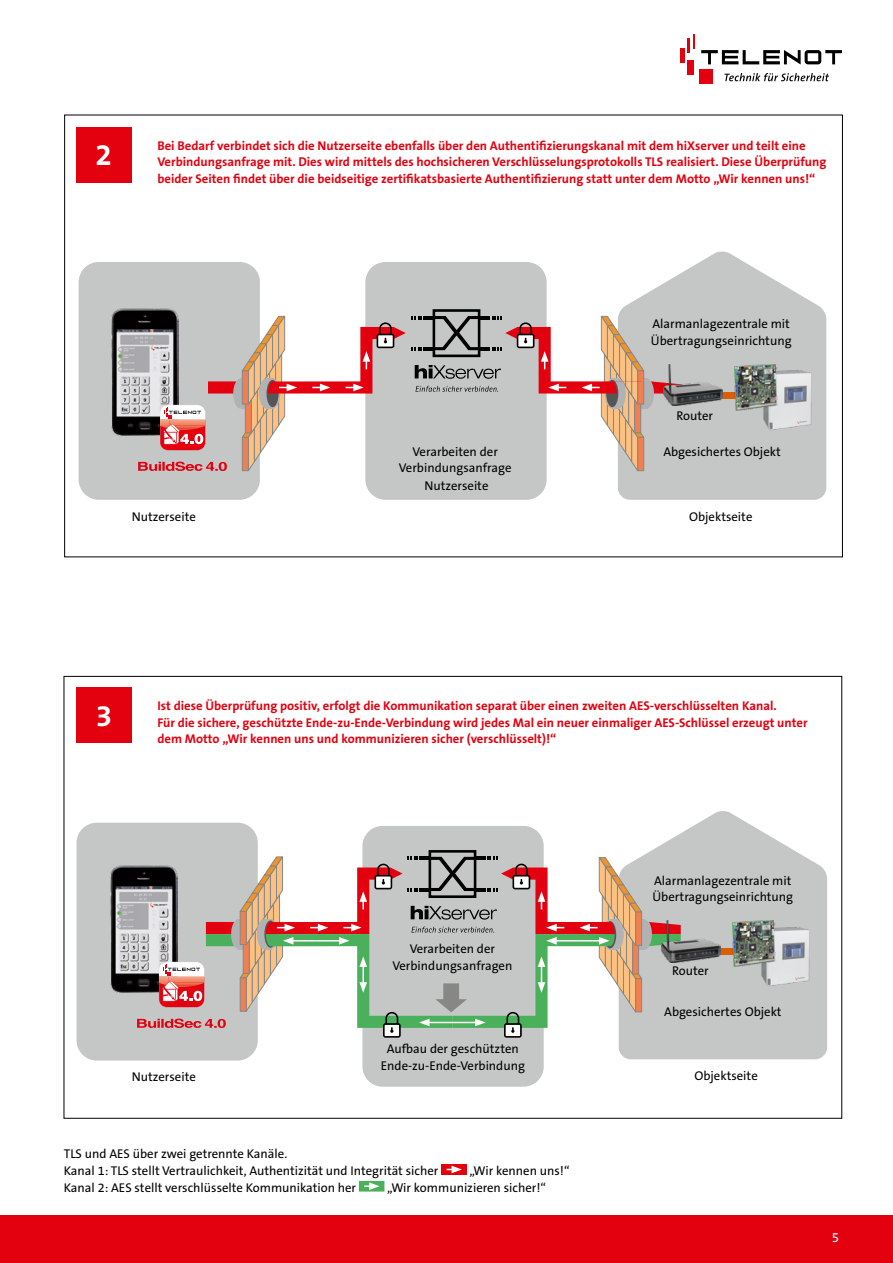
<style>
.page{position:relative;width:893px;height:1263px;background:#fff}
.page>*{position:absolute;margin:0;border:0;box-sizing:border-box;transform-origin:0 0}
.t1{font:700 30px "The Sans B Plus W7";color:#fff}
.t2{font:13.5px "The Sans B Plus W5 Plain";color:#fff}
.t3{font:700 12.75px/16.5px "The Sans B Plus W7";color:#e3000f}
.t4{font:12.75px/16.5px "The Sans B Plus W5 Plain";color:#000;text-align:center}
</style>
<div class="page">
<div style="left:0;top:1215px;width:893px;height:48px;background:#e3000f"></div>
<div style="left:699px;top:69px;width:13px;height:15px;background:#e3000f"></div>
<hr style="left:680px;top:48px;width:4px;height:15px;background:#e3000f">
<hr style="left:687px;top:38px;width:3px;height:15px;background:#e3000f">
<svg style="left:693px;top:34px;width:1px;height:14px"></svg>
<div style="left:687px;top:60px;width:7px;height:15px;background:#e3000f"></div>
<svg style="left:724px;top:73px;width:105px;height:8px"></svg>
<svg style="left:701px;top:50px;width:141px;height:15px"></svg>
<div style="left:373px;top:269px;width:166px;height:223px;background:#c5c6c6;border-radius:13px"></div>
<div style="left:365px;top:262px;width:182px;height:238px;border:15px solid #c5c6c6;border-radius:13px"></div>
<div style="left:86px;top:269px;width:166px;height:223px;background:#c5c6c6;border-radius:13px"></div>
<div style="left:79px;top:262px;width:181px;height:238px;border:15px solid #c5c6c6;border-radius:13px"></div>
<svg style="left:618px;top:251px;width:209px;height:249px"></svg>
<div style="left:639px;top:378px;width:15px;height:31px;background:#b1b2b3;border-radius:50%"></div>
<svg style="left:651px;top:381px;width:12px;height:12px"></svg>
<div style="left:705px;top:392px;width:82px;height:7px;background:#da5f02"></div>
<img style="left:663px;top:365px;width:59px;height:41px">
<img style="left:763px;top:370px;width:53px;height:60px">
<img style="left:734px;top:364px;width:44px;height:46px">
<img style="left:111px;top:308px;width:66px;height:127px">
<svg style="left:138px;top:314px;width:268px;height:159px"></svg>
<div style="left:433px;top:309px;width:47px;height:48px;border:3px solid #000"></div>
<svg style="left:412px;top:314px;width:233px;height:159px"></svg>
<div style="left:370px;top:833px;width:166px;height:246px;background:#c5c6c6;border-radius:13px"></div>
<div style="left:362px;top:826px;width:182px;height:261px;border:15px solid #c5c6c6;border-radius:13px"></div>
<div style="left:84px;top:830px;width:166px;height:223px;background:#c5c6c6;border-radius:13px"></div>
<div style="left:77px;top:823px;width:181px;height:237px;border:15px solid #c5c6c6;border-radius:13px"></div>
<svg style="left:618px;top:811px;width:209px;height:249px;background:#cdcece"></svg>
<div style="left:637px;top:920px;width:15px;height:30px;background:#b1b2b3;border-radius:50%"></div>
<svg style="left:649px;top:922px;width:12px;height:24px"></svg>
<div style="left:703px;top:949px;width:82px;height:6px;background:#da5f02"></div>
<img style="left:661px;top:921px;width:59px;height:41px">
<img style="left:761px;top:926px;width:53px;height:60px">
<img style="left:732px;top:920px;width:44px;height:46px">
<img style="left:110px;top:865px;width:27px;height:127px">
<div style="left:429px;top:850px;width:47px;height:48px;border:3px solid #000"></div>
<svg style="left:137px;top:855px;width:506px;height:183px"></svg>
<div style="left:76px;top:128px;width:55px;height:55px;background:#e3000f"></div>
<div style="left:77px;top:688px;width:55px;height:55px;background:#e3000f"></div>
<div style="left:441px;top:1164px;width:26px;height:11px;background:#e3000f"></div>
<svg style="left:447px;top:1166px;width:15px;height:7px"></svg>
<div style="left:359px;top:1181px;width:25px;height:10px;background:#4bb05b"></div>
<svg style="left:364px;top:1182px;width:16px;height:8px"></svg>
<h1 class="t1" style="left:96px;top:136px;width:18px">2</h1>
<p class="t3" style="left:157px;top:137px;width:671px">Bei Bedarf verbindet sich die Nutzerseite ebenfalls über den Authentifizierungskanal mit dem hiXserver und teilt eine<br>Verbindungsanfrage mit. Dies wird mittels des hochsicheren Verschlüsselungsprotokolls TLS realisiert. Diese Überprüfung beider Seiten findet über die beidseitige zertifikatsbasierte Authentifizierung statt unter dem Motto „Wir kennen uns!“</p>
<p class="t4" style="left:132px;top:509px;width:66px">Nutzerseite</p>
<p class="t4" style="left:399px;top:443px;width:114px;line-height:17px">Verarbeiten der<br>Verbindungsanfrage<br>Nutzerseite</p>
<p class="t4" style="left:651px;top:316px;width:142px;text-align:left">Alarmanlagezentrale mit<br>Übertragungseinrichtung</p>
<p class="t4" style="left:676px;top:407px;width:38px">Router</p>
<p class="t4" style="left:663px;top:443px;width:119px">Abgesichertes Objekt</p>
<p class="t4" style="left:689px;top:509px;width:65px">Objektseite</p>
<h1 class="t1" style="left:96px;top:696px;width:18px">3</h1>
<p class="t3" style="left:157px;top:698px;width:652px">Ist diese Überprüfung positiv, erfolgt die Kommunikation separat über einen zweiten AES-verschlüsselten Kanal.<br>Für die sichere, geschützte Ende-zu-Ende-Verbindung wird jedes Mal ein neuer einmaliger AES-Schlüssel erzeugt unter dem Motto „Wir kennen uns und kommunizieren sicher (verschlüsselt)!“</p>
<p class="t4" style="left:132px;top:1068px;width:66px">Nutzerseite</p>
<p class="t4" style="left:392px;top:941px;width:121px">Verarbeiten der<br>Verbindungsanfragen</p>
<p class="t4" style="left:381px;top:1041px;width:146px">Aufbau der geschützten<br>Ende-zu-Ende-Verbindung</p>
<p class="t4" style="left:652px;top:872px;width:142px;text-align:left">Alarmanlagezentrale mit<br>Übertragungseinrichtung</p>
<p class="t4" style="left:672px;top:962px;width:38px">Router</p>
<p class="t4" style="left:664px;top:1004px;width:119px">Abgesichertes Objekt</p>
<p class="t4" style="left:694px;top:1067px;width:65px">Objektseite</p>
<p class="t4" style="left:64px;top:1145px;width:376px;line-height:17.1px;text-align:left">TLS und AES über zwei getrennte Kanäle.<br>Kanal 1: TLS stellt Vertraulichkeit, Authentizität und Integrität sicher</p>
<p class="t4" style="left:469px;top:1162px;width:102px">„Wir kennen uns!“</p>
<p class="t4" style="left:64px;top:1179px;width:294px">Kanal 2: AES stellt verschlüsselte Kommunikation her</p>
<p class="t4" style="left:387px;top:1179px;width:160px">„Wir kommunizieren sicher!“</p>
<p class="t2" style="left:832px;top:1229px;width:9px">5</p>
</div>
